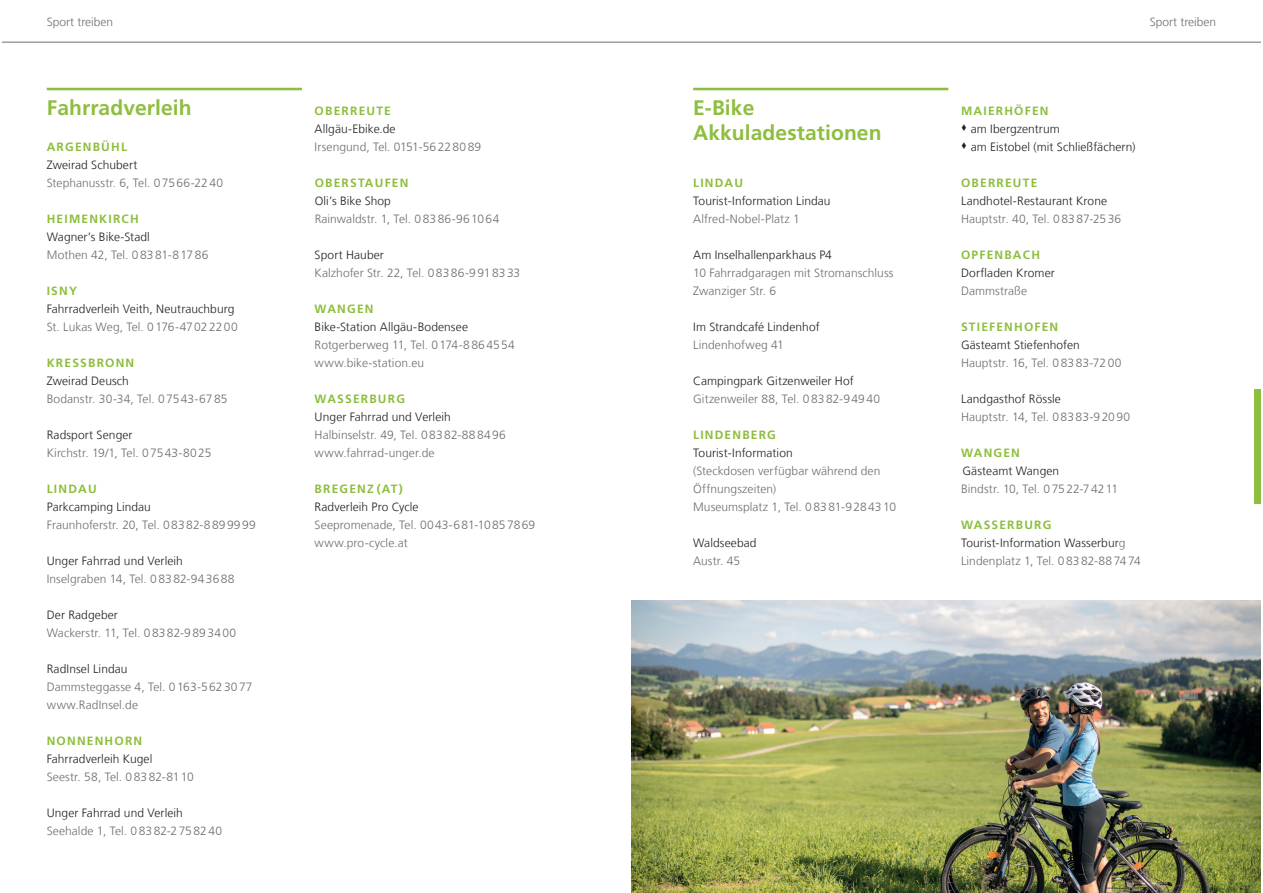
<style>
.page{position:relative;width:1263px;height:893px;background:#fff}
.page>*{position:absolute;margin:0;border:0;box-sizing:border-box;transform-origin:0 0}
.t1{font:700 21px/25.2px "Frutiger LT Com";letter-spacing:.005em;color:#8dbe3e}
.t2{font:300 12px/18px "Frutiger LT Com";letter-spacing:.01em;color:#6c6d70}
.t3{font:300 12px/18px "Frutiger LT Com";letter-spacing:.005em;color:#231f20}
.s1{font-weight:700;color:#8dbe3e}
.s2{color:#231f20}
.s3{color:#6c6d70}
</style>
<div class="page">
<div style="left:1254px;top:389px;width:7px;height:115px;background:#8dbe3e"></div>
<hr style="left:47px;top:88px;width:255px;height:2px;background:#8dbe3e">
<hr style="left:693px;top:88px;width:255px;height:2px;background:#8dbe3e">
<img style="left:631px;top:601px;width:630px;height:292px">
<hr style="left:2px;top:42px;width:1259px;height:1px;background:#6c6d70">
<p class="t2" style="left:47px;top:13px;width:68px">Sport treiben</p>
<p class="t2" style="left:1150px;top:13px;width:68px">Sport treiben</p>
<p class="t1" style="left:47px;top:95px;width:146px">Fahrradverleih</p>
<p class="t2" style="left:47px;top:137px;width:178px"><span class="s1">ARGENBÜHL<br></span><span class="s2">Zweirad Schubert<br></span>Stephanusstr. 6, Tel. 07566-2240</p>
<p class="t2" style="left:47px;top:209px;width:163px"><span class="s1">HEIMENKIRCH<br></span><span class="s2">Wagner’s Bike-Stadl<br></span>Mothen 42, Tel. 08381-81786</p>
<p class="t3" style="left:47px;top:281px;width:192px"><span class="s1">ISNY<br></span>Fahrradverleih Veith, Neutrauchburg<br><span class="s3">St. Lukas Weg, Tel. 0176-47022200</span></p>
<p class="t2" style="left:47px;top:353px;width:182px"><span class="s1">KRESSBRONN<br></span><span class="s2">Zweirad Deusch<br></span>Bodanstr. 30-34, Tel. 07543-6785</p>
<p class="t2" style="left:47px;top:425px;width:166px"><span class="s2">Radsport Senger<br></span>Kirchstr. 19/1, Tel. 07543-8025</p>
<p class="t2" style="left:47px;top:479px;width:210px"><span class="s1">LINDAU<br></span><span class="s2">Parkcamping Lindau<br></span>Fraunhoferstr. 20, Tel. 08382-8899999</p>
<p class="t2" style="left:47px;top:551px;width:189px"><span class="s2">Unger Fahrrad und Verleih<br></span>Inselgraben 14, Tel. 08382-943688</p>
<p class="t2" style="left:47px;top:605px;width:191px"><span class="s2">Der Radgeber<br></span>Wackerstr. 11, Tel. 08382-9893400</p>
<p class="t2" style="left:47px;top:659px;width:207px"><span class="s2">RadInsel Lindau<br></span>Dammsteggasse 4, Tel. 0163-5623077 www.RadInsel.de</p>
<p class="t2" style="left:47px;top:731px;width:149px"><span class="s1">NONNENHORN<br></span><span class="s2">Fahrradverleih Kugel<br></span>Seestr. 58, Tel. 08382-8110</p>
<p class="t2" style="left:47px;top:803px;width:177px"><span class="s2">Unger Fahrrad und Verleih<br></span>Seehalde 1, Tel. 08382-2758240</p>
<p class="t2" style="left:315px;top:101px;width:168px"><span class="s1">OBERREUTE<br></span><span class="s2">Allgäu-Ebike.de<br></span>Irsengund, Tel. 0151-56228089</p>
<p class="t2" style="left:315px;top:173px;width:186px"><span class="s1">OBERSTAUFEN<br></span><span class="s2">Oli’s Bike Shop<br></span>Rainwaldstr. 1, Tel. 08386-961064</p>
<p class="t2" style="left:315px;top:245px;width:207px"><span class="s2">Sport Hauber<br></span>Kalzhofer Str. 22, Tel. 08386-9918333</p>
<p class="t2" style="left:315px;top:299px;width:202px"><span class="s1">WANGEN<br></span><span class="s2">Bike-Station Allgäu-Bodensee<br></span>Rotgerberweg 11, Tel. 0174-8864554 www.bike-station.eu</p>
<p class="t2" style="left:315px;top:389px;width:193px"><span class="s1">WASSERBURG<br></span><span class="s2">Unger Fahrrad und Verleih<br></span>Halbinselstr. 49, Tel. 08382-888496 www.fahrrad-unger.de</p>
<p class="t2" style="left:315px;top:479px;width:222px"><span class="s1">BREGENZ (AT)<br></span><span class="s2">Radverleih Pro Cycle<br></span>Seepromenade, Tel. 0043-681-10857869 www.pro-cycle.at</p>
<p class="t1" style="left:693px;top:95px;width:190px">E-Bike<br>Akkuladestationen</p>
<p class="t3" style="left:693px;top:173px;width:139px"><span class="s1">LINDAU<br></span>Tourist-Information Lindau<br><span class="s3">Alfred-Nobel-Platz 1</span></p>
<p class="t2" style="left:693px;top:245px;width:202px"><span class="s2">Am Inselhallenparkhaus P4<br></span>10 Fahrradgaragen mit Stromanschluss<br>Zwanziger Str. 6</p>
<p class="t3" style="left:693px;top:317px;width:128px">Im Strandcafé Lindenhof<br><span class="s3">Lindenhofweg 41</span></p>
<p class="t2" style="left:693px;top:371px;width:188px"><span class="s2">Campingpark Gitzenweiler Hof<br></span>Gitzenweiler 88, Tel. 08382-94940</p>
<p class="t2" style="left:693px;top:425px;width:204px"><span class="s1">LINDENBERG<br></span><span class="s2">Tourist-Information<br></span>(Steckdosen verfügbar während den<br>Öffnungszeiten)<br>Museumsplatz 1, Tel. 08381-9284310</p>
<p class="t3" style="left:693px;top:533px;width:65px">Waldseebad<br><span class="s3">Austr. 45</span></p>
<p class="t3" style="left:961px;top:101px;width:176px"><span class="s1">MAIERHÖFEN<br></span>♦ am Ibergzentrum<br>♦ am Eistobel (mit Schließfächern)</p>
<p class="t2" style="left:961px;top:173px;width:162px"><span class="s1">OBERREUTE<br></span><span class="s2">Landhotel-Restaurant Krone<br></span>Hauptstr. 40, Tel. 08387-2536</p>
<p class="t3" style="left:961px;top:245px;width:95px"><span class="s1">OPFENBACH<br></span>Dorfladen Kromer<br><span class="s3">Dammstraße</span></p>
<p class="t2" style="left:961px;top:317px;width:162px"><span class="s1">STIEFENHOFEN<br></span><span class="s2">Gästeamt Stiefenhofen<br></span>Hauptstr. 16, Tel. 08383-7200</p>
<p class="t2" style="left:961px;top:389px;width:171px"><span class="s2">Landgasthof Rössle<br></span>Hauptstr. 14, Tel. 08383-92090</p>
<p class="t2" style="left:961px;top:443px;width:159px"><span class="s1">WANGEN<br></span><span class="s2">Gästeamt Wangen<br></span>Bindstr. 10, Tel. 07522-74211</p>
<p class="t2" style="left:961px;top:515px;width:181px"><span class="s1">WASSERBURG<br></span><span class="s2">Tourist-Information Wasserbur</span>g<br>Lindenplatz 1, Tel. 08382-887474</p>
</div>
